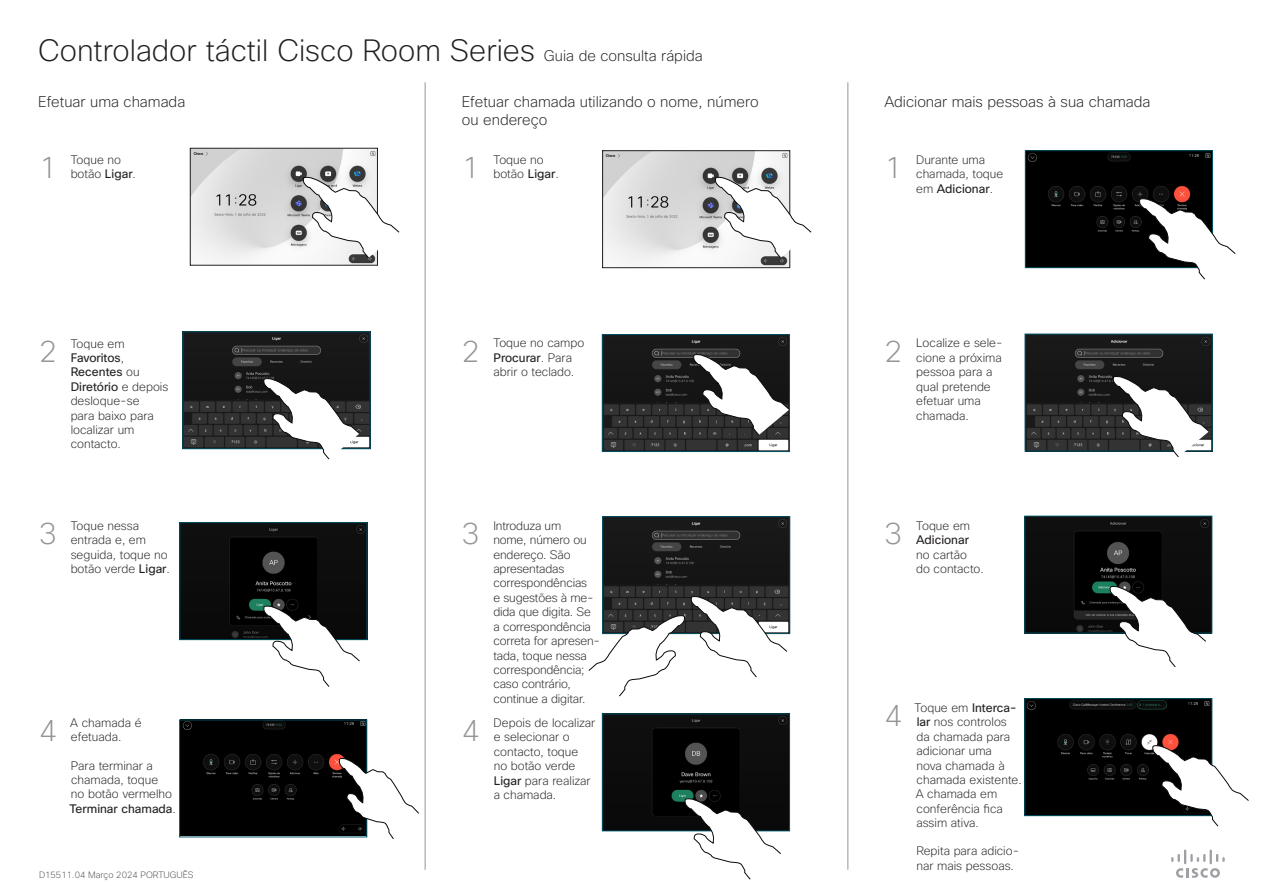
<style>
.page{position:relative;width:1263px;height:893px;background:#fff}
.page>*{position:absolute;margin:0;border:0;box-sizing:border-box;transform-origin:0 0}
.Subhead1{font:200 30px "Cisco Sans";color:#231f20}
.t1{font:200 30px "Cisco Sans";color:#939598}
.Subhead1-2{font:200 15px/18px "Cisco Sans";color:#231f20}
.CartoonAnnotation{font:200 12px/14.4px "Cisco Sans";color:#231f20}
.t2{font:200 9px "Cisco Sans";color:#4b4c4d}
.s1{font-size:15px}
.s2{font-weight:400}
</style>
<div class="page">
<img style="left:182px;top:722px;width:183px;height:113px">
<div style="left:180px;top:720px;width:187px;height:117px;border:1px solid #005467"></div>
<img style="left:192px;top:150px;width:183px;height:113px">
<div style="left:190px;top:148px;width:187px;height:117px;border:1px solid #231f20"></div>
<svg style="left:303px;top:177px;width:96px;height:81px"></svg>
<img style="left:182px;top:525px;width:183px;height:113px">
<div style="left:180px;top:523px;width:187px;height:117px;border:1px solid #005467"></div>
<svg style="left:263px;top:605px;width:97px;height:82px"></svg>
<svg style="left:339px;top:742px;width:80px;height:97px"></svg>
<img style="left:185px;top:334px;width:183px;height:113px">
<div style="left:183px;top:332px;width:187px;height:117px;border:1px solid #005467"></div>
<svg style="left:263px;top:378px;width:97px;height:81px"></svg>
<img style="left:604px;top:716px;width:184px;height:113px">
<div style="left:602px;top:714px;width:188px;height:117px;border:1px solid #005467"></div>
<img style="left:604px;top:153px;width:184px;height:113px">
<div style="left:602px;top:151px;width:188px;height:117px;border:1px solid #231f20"></div>
<svg style="left:715px;top:177px;width:96px;height:81px"></svg>
<img style="left:604px;top:519px;width:184px;height:113px">
<div style="left:602px;top:517px;width:188px;height:117px;border:1px solid #005467"></div>
<svg style="left:691px;top:596px;width:96px;height:81px"></svg>
<svg style="left:588px;top:615px;width:97px;height:81px"></svg>
<img style="left:604px;top:336px;width:183px;height:114px">
<div style="left:602px;top:334px;width:187px;height:118px;border:1px solid #005467"></div>
<svg style="left:693px;top:354px;width:97px;height:81px"></svg>
<img style="left:1027px;top:153px;width:183px;height:113px">
<div style="left:1025px;top:151px;width:187px;height:117px;border:1px solid #005467"></div>
<img style="left:1027px;top:701px;width:183px;height:113px">
<div style="left:1025px;top:699px;width:187px;height:117px;border:1px solid #005467"></div>
<svg style="left:1139px;top:198px;width:97px;height:81px"></svg>
<img style="left:1027px;top:518px;width:183px;height:113px">
<div style="left:1025px;top:516px;width:187px;height:117px;border:1px solid #005467"></div>
<svg style="left:1110px;top:586px;width:96px;height:81px"></svg>
<img style="left:1027px;top:336px;width:183px;height:113px">
<div style="left:1025px;top:334px;width:187px;height:117px;border:1px solid #005467"></div>
<svg style="left:1113px;top:376px;width:96px;height:81px"></svg>
<hr style="left:425px;top:82px;width:1px;height:788px;background:#939598">
<hr style="left:847px;top:82px;width:1px;height:788px;background:#939598">
<svg style="left:1171px;top:849px;width:54px;height:29px"></svg>
<svg style="left:685px;top:798px;width:96px;height:81px"></svg>
<svg style="left:1152px;top:745px;width:97px;height:81px"></svg>
<h1 class="Subhead1" style="left:38px;top:31px;width:666px">Controlador táctil Cisco Room Series <span class="s1">Guia de consulta rápida</span></h1>
<h1 class="Subhead1-2" style="left:38px;top:93px;width:148px">Efetuar uma chamada</h1>
<h1 class="Subhead1-2" style="left:884px;top:93px;width:267px">Adicionar mais pessoas à sua chamada</h1>
<h1 class="Subhead1-2" style="left:462px;top:93px;width:298px">Efetuar chamada utilizando o nome, número ou endereço</h1>
<p class="t1" style="left:39px;top:149px;width:20px">1</p>
<p class="CartoonAnnotation" style="left:71px;top:152px;width:67px">Toque no botão <span class="s2">Ligar</span>.</p>
<p class="t1" style="left:462px;top:149px;width:19px">1</p>
<p class="CartoonAnnotation" style="left:493px;top:152px;width:67px">Toque no botão <span class="s2">Ligar</span>.</p>
<p class="t1" style="left:884px;top:149px;width:19px">1</p>
<p class="CartoonAnnotation" style="left:916px;top:152px;width:89px">Durante uma chamada, toque em <span class="s2">Adicionar</span>.</p>
<p class="t1" style="left:39px;top:332px;width:20px">2</p>
<p class="CartoonAnnotation" style="left:71px;top:336px;width:99px">Toque em<br><span class="s2">Favoritos</span>,<br><span class="s2">Recentes</span> ou<br><span class="s2">Diretório</span> e depois desloque-se<br>para baixo para localizar um contacto.</p>
<p class="t1" style="left:462px;top:332px;width:19px">2</p>
<p class="CartoonAnnotation" style="left:493px;top:336px;width:92px">Toque no campo<br><span class="s2">Procurar</span>. Para abrir o teclado.</p>
<p class="t1" style="left:884px;top:332px;width:19px">2</p>
<p class="CartoonAnnotation" style="left:916px;top:336px;width:88px">Localize e sele&shy;cione a próxima pessoa para a qual pretende efetuar uma chamada.</p>
<p class="t1" style="left:39px;top:515px;width:20px">3</p>
<p class="CartoonAnnotation" style="left:71px;top:518px;width:101px">Toque nessa entrada e, em seguida, toque no botão verde <span class="s2">Ligar</span>.</p>
<p class="t1" style="left:462px;top:514px;width:19px">3</p>
<p class="CartoonAnnotation" style="left:493px;top:518px;width:108px">Introduza um<br>nome, número ou endereço. São apresentadas correspondências<br>e sugestões à me&shy;dida que digita. Se a correspondência correta for apresen&shy;tada, toque nessa correspondência; caso contrário, continue a digitar.</p>
<p class="CartoonAnnotation" style="left:70px;top:715px;width:73px">A chamada é efetuada.</p>
<p class="CartoonAnnotation" style="left:69px;top:758px;width:108px">Para terminar a chamada, toque<br>no botão vermelho<br><span class="s2">Terminar chamada</span>.</p>
<p class="t1" style="left:39px;top:712px;width:20px">4</p>
<p class="CartoonAnnotation" style="left:494px;top:715px;width:103px">Depois de localizar e selecionar o contacto, toque<br>no botão verde<br><span class="s2">Ligar</span> para realizar a chamada.</p>
<p class="t1" style="left:462px;top:711px;width:19px">4</p>
<p class="t2" style="left:39px;top:869px;width:156px">D15511.04 Março 2024 PORTUGUÊS</p>
<p class="t1" style="left:884px;top:514px;width:19px">3</p>
<p class="CartoonAnnotation" style="left:916px;top:518px;width:69px">Toque em<br><span class="s2">Adicionar </span>no cartão do contacto.</p>
<p class="t1" style="left:884px;top:696px;width:19px">4</p>
<p class="CartoonAnnotation" style="left:914px;top:700px;width:109px">Toque em <span class="s2">Interca&shy;lar</span> nos controlos<br>da chamada para adicionar uma<br>nova chamada à chamada existente.<br>A chamada em conferência fica assim ativa.</p>
<p class="CartoonAnnotation" style="left:916px;top:844px;width:104px">Repita para adicio&shy;nar mais pessoas.</p>
</div>
